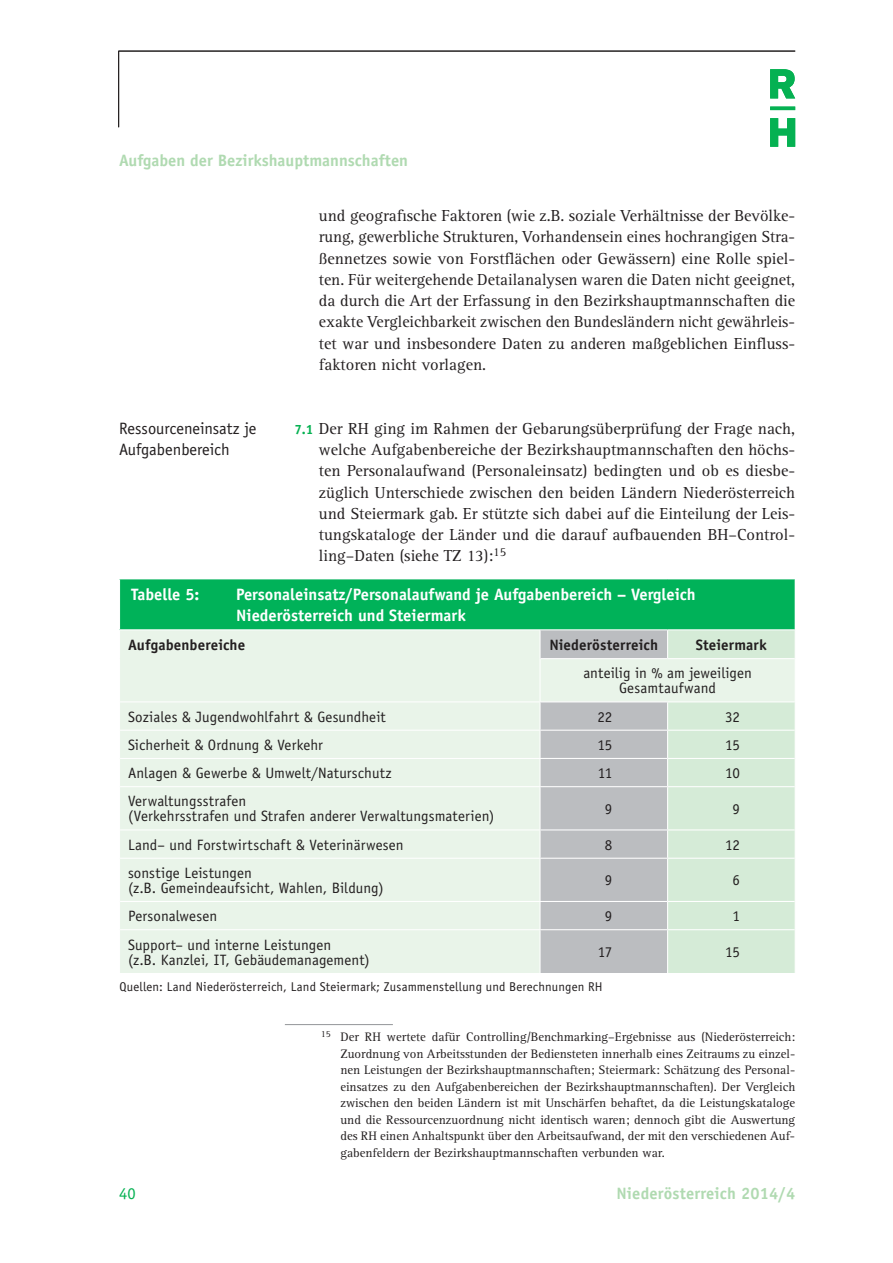
<style>
.page{position:relative;width:893px;height:1263px;background:#fff}
.page>*{position:absolute;margin:0;border:0;box-sizing:border-box;transform-origin:0 0}
.t1{font:16.5px/21.3px "Rotis Serif";color:#231f20;text-align:justify}
.t2{font:700 16.5px/21px "Officina Sans";color:#fff}
.t3{font:700 16.5px "Officina Sans";color:#b0dab1}
.t4{font:16.5px/21.3px "Officina Sans";color:#231f20}
.t5{font:16.5px "Officina Sans";color:#05b152}
.t6{font:15px/15px "Officina Sans";letter-spacing:.005em;color:#231f20}
.t7{font:700 15px "Officina Sans";letter-spacing:.01em;color:#231f20}
.t8{font:12.75px/16.5px "Rotis Serif";color:#231f20;text-align:justify}
.t9{font:12.75px "Officina Sans";letter-spacing:.015em;color:#231f20}
.s1{font-family:"Officina Sans";font-weight:700;font-size:13.5px;color:#05b152}
</style>
<div class="page">
<hr style="left:119px;top:51px;width:676px;height:1px;background:#231f20">
<hr style="left:118px;top:51px;width:1px;height:76px;background:#231f20">
<svg style="left:770px;top:69px;width:25px;height:78px"></svg>
<hr style="left:285px;top:1024px;width:108px;height:1px;background:#939598">
<div style="left:120px;top:579px;width:675px;height:51px;background:#00b259"></div>
<div style="left:120px;top:630px;width:419px;height:343px;background:#e9f4e9"></div>
<svg style="left:539px;top:630px;width:256px;height:343px;background:#cdd8d0"></svg>
<hr style="left:539px;top:930px;width:1px;height:43px;background:#fff">
<hr style="left:540px;top:658px;width:128px;height:1px;background:#fff">
<hr style="left:668px;top:658px;width:127px;height:1px;background:#fff">
<hr style="left:120px;top:701px;width:548px;height:1px;background:#fff">
<hr style="left:668px;top:701px;width:127px;height:1px;background:#fff">
<hr style="left:120px;top:730px;width:548px;height:1px;background:#fff">
<hr style="left:668px;top:730px;width:127px;height:1px;background:#fff">
<hr style="left:120px;top:758px;width:548px;height:1px;background:#fff">
<hr style="left:668px;top:758px;width:127px;height:1px;background:#fff">
<hr style="left:120px;top:786px;width:548px;height:1px;background:#fff">
<hr style="left:668px;top:786px;width:127px;height:1px;background:#fff">
<hr style="left:120px;top:829px;width:548px;height:1px;background:#fff">
<hr style="left:668px;top:829px;width:127px;height:1px;background:#fff">
<hr style="left:120px;top:858px;width:548px;height:1px;background:#fff">
<hr style="left:668px;top:858px;width:127px;height:1px;background:#fff">
<hr style="left:120px;top:901px;width:548px;height:1px;background:#fff">
<hr style="left:668px;top:901px;width:127px;height:1px;background:#fff">
<hr style="left:120px;top:929px;width:548px;height:1px;background:#fff">
<hr style="left:668px;top:929px;width:127px;height:1px;background:#fff">
<hr style="left:119px;top:629px;width:549px;height:1px;background:#fff">
<hr style="left:668px;top:629px;width:128px;height:1px;background:#fff">
<p class="t3" style="left:119px;top:154px;width:291px">Aufgaben der Bezirkshauptmannschaften</p>
<p class="t4" style="left:119px;top:419px;width:139px">Ressourceneinsatz je<br>Aufgabenbereich</p>
<p class="t1" style="left:319px;top:207px;width:478px">und geografische Faktoren (wie z.B. soziale Verhältnisse der Bevölke&shy;rung, gewerbliche Strukturen, Vorhandensein eines hochrangigen Stra&shy;ßennetzes sowie von Forstflächen oder Gewässern) eine Rolle spiel&shy;ten. Für weitergehende Detailanalysen waren die Daten nicht geeignet, da durch die Art der Erfassung in den Bezirkshauptmannschaften die exakte Vergleichbarkeit zwischen den Bundesländern nicht gewährleis&shy;tet war und insbesondere Daten zu anderen maßgeblichen Einfluss&shy;faktoren nicht vorlagen.</p>
<p class="t1" style="left:319px;top:419px;width:478px;text-indent:-25px"><span class="s1">7.1</span> Der RH ging im Rahmen der Gebarungsüberprüfung der Frage nach, welche Aufgabenbereiche der Bezirkshauptmannschaften den höchs&shy;ten Personalaufwand (Personaleinsatz) bedingten und ob es diesbe&shy;züglich Unterschiede zwischen den beiden Ländern Niederösterreich und Steiermark gab. Er stützte sich dabei auf die Einteilung der Leis&shy;tungskataloge der Länder und die darauf aufbauenden BH–Control&shy;ling–Daten (siehe TZ 13):<sup>15</sup></p>
<p class="t2" style="left:131px;top:586px;width:70px">Tabelle 5:</p>
<p class="t2" style="left:236px;top:586px;width:461px">Personaleinsatz/Personalaufwand je Aufgabenbereich – Vergleich<br>Niederösterreich und Steiermark</p>
<p class="t7" style="left:128px;top:639px;width:119px">Aufgabenbereiche</p>
<p class="t7" style="left:549px;top:639px;width:110px">Niederösterreich</p>
<p class="t7" style="left:696px;top:639px;width:72px">Steiermark</p>
<p class="t6" style="left:583px;top:667px;width:170px;text-align:center">anteilig in % am jeweiligen<br>Gesamtaufwand</p>
<p class="t6" style="left:128px;top:710px;width:259px">Soziales &amp; Jugendwohlfahrt &amp; Gesundheit</p>
<p class="t6" style="left:597px;top:710px;width:16px">22</p>
<p class="t6" style="left:725px;top:710px;width:16px">32</p>
<p class="t6" style="left:128px;top:739px;width:196px">Sicherheit &amp; Ordnung &amp; Verkehr</p>
<p class="t6" style="left:597px;top:739px;width:16px">15</p>
<p class="t6" style="left:725px;top:739px;width:16px">15</p>
<p class="t6" style="left:128px;top:767px;width:265px">Anlagen &amp; Gewerbe &amp; Umwelt/Naturschutz</p>
<p class="t6" style="left:598px;top:767px;width:16px">11</p>
<p class="t6" style="left:725px;top:767px;width:16px">10</p>
<p class="t6" style="left:128px;top:795px;width:368px">Verwaltungsstrafen<br>(Verkehrsstrafen und Strafen anderer Verwaltungsmaterien)</p>
<p class="t6" style="left:605px;top:803px;width:9px">9</p>
<p class="t6" style="left:732px;top:803px;width:9px">9</p>
<p class="t6" style="left:128px;top:838px;width:277px">Land– und Forstwirtschaft &amp; Veterinärwesen</p>
<p class="t6" style="left:605px;top:838px;width:9px">8</p>
<p class="t6" style="left:725px;top:838px;width:16px">12</p>
<p class="t6" style="left:128px;top:867px;width:257px">sonstige Leistungen<br>(z.B. Gemeindeaufsicht, Wahlen, Bildung)</p>
<p class="t6" style="left:605px;top:874px;width:9px">9</p>
<p class="t6" style="left:732px;top:874px;width:9px">6</p>
<p class="t6" style="left:128px;top:910px;width:91px">Personalwesen</p>
<p class="t6" style="left:605px;top:910px;width:9px">9</p>
<p class="t6" style="left:732px;top:910px;width:9px">1</p>
<p class="t6" style="left:128px;top:938px;width:243px">Support– und interne Leistungen<br>(z.B. Kanzlei, IT, Gebäudemanagement)</p>
<p class="t6" style="left:598px;top:946px;width:16px">17</p>
<p class="t6" style="left:725px;top:946px;width:16px">15</p>
<p class="t9" style="left:120px;top:982px;width:485px">Quellen: Land Niederösterreich, Land Steiermark; Zusammenstellung und Berechnungen RH</p>
<p class="t8" style="left:340px;top:1030px;width:456px;text-indent:-20px"><sup>15</sup> Der RH wertete dafür Controlling/Benchmarking–Ergebnisse aus (Niederösterreich:<br>Zuordnung von Arbeitsstunden der Bediensteten innerhalb eines Zeitraums zu einzel&shy;nen Leistungen der Bezirkshauptmannschaften; Steiermark: Schätzung des Personal&shy;einsatzes zu den Aufgabenbereichen der Bezirkshauptmannschaften). Der Vergleich zwischen den beiden Ländern ist mit Unschärfen behaftet, da die Leistungskataloge und die Ressourcenzuordnung nicht identisch waren; dennoch gibt die Auswertung des RH einen Anhaltspunkt über den Arbeitsaufwand, der mit den verschiedenen Auf&shy;gabenfeldern der Bezirkshauptmannschaften verbunden war.</p>
<p class="t5" style="left:119px;top:1187px;width:18px">40</p>
<p class="t3" style="left:616px;top:1187px;width:180px">Niederösterreich 2014/4</p>
</div>
